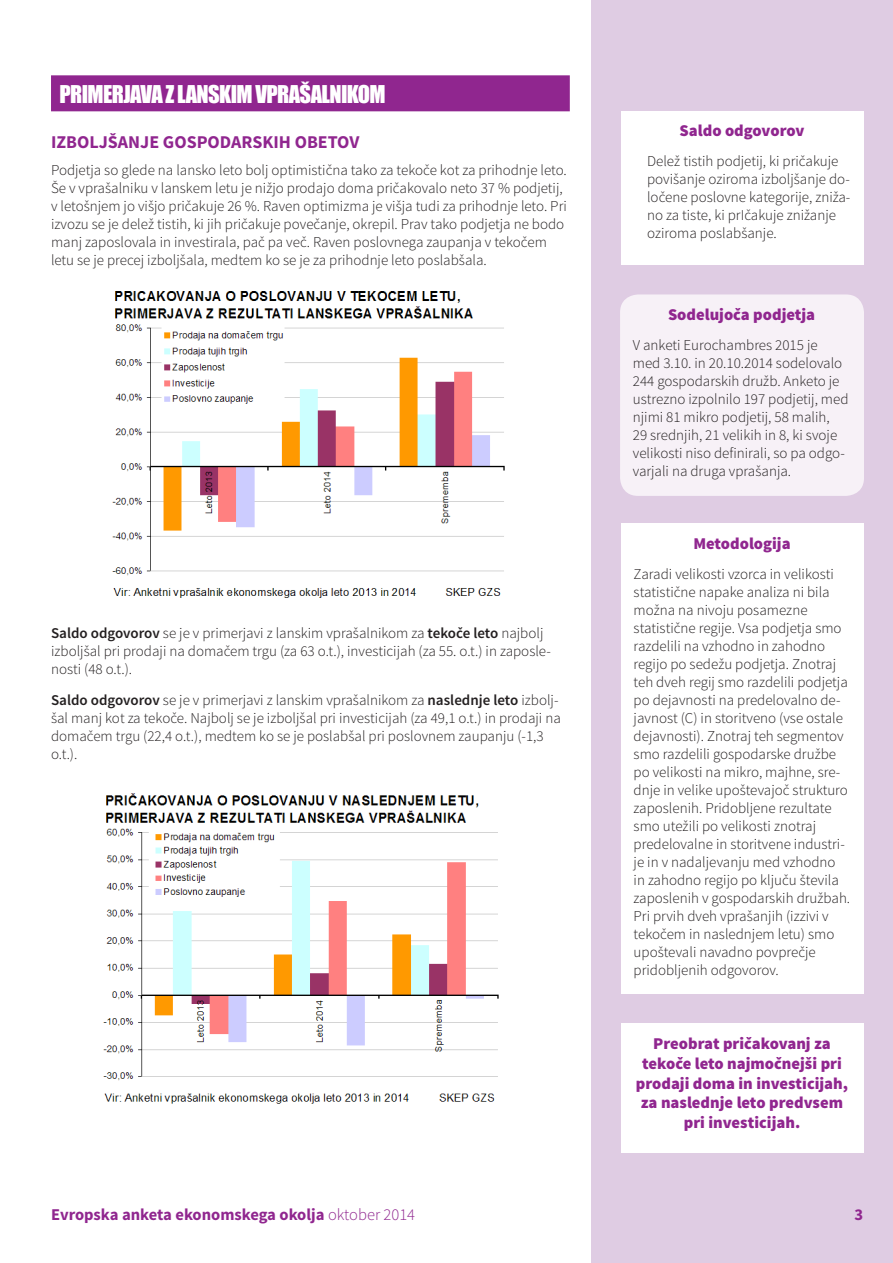
<style>
.page{position:relative;width:893px;height:1263px;background:#fff}
.page>*{position:absolute;margin:0;border:0;box-sizing:border-box;transform-origin:0 0}
.t1{font:22.5px "Impact";letter-spacing:-.025em;color:#fff}
.t2{font:700 18px "Source Sans Pro";color:#90268f}
.t3{font:900 16.5px/19.8px "Source Sans Pro";color:#90268f;text-align:center}
.t4{font:700 16.5px "Source Sans Pro";color:#90268f}
.t5{font:300 15px/18px "Source Sans Pro";color:#231f20}
.s1{font-weight:600}
.s2{font-weight:300}
</style>
<div class="page">
<div style="left:591px;top:0;width:302px;height:1263px;background:#dfcce3"></div>
<div style="left:51px;top:75px;width:519px;height:36px;background:#90268f"></div>
<img style="left:112px;top:291px;width:393px;height:307px">
<img style="left:103px;top:793px;width:396px;height:311px">
<div style="left:621px;top:111px;width:242px;height:154px;background:#fff"></div>
<div style="left:621px;top:1024px;width:242px;height:129px;background:#fff"></div>
<div style="left:621px;top:523px;width:242px;height:471px;background:#fff"></div>
<div style="left:620px;top:294px;width:244px;height:202px;background:#f7f1f7;border-radius:18px"></div>
<h1 class="t1" style="left:60px;top:77px;width:328px">PRIMERJAVA Z LANSKIM VPRAŠALNIKOM</h1>
<p class="t2" style="left:51px;top:131px;width:310px">IZBOLJŠANJE GOSPODARSKIH OBETOV</p>
<p class="t5" style="left:51px;top:161px;width:517px">Podjetja so glede na lansko leto bolj optimistična tako za tekoče kot za prihodnje leto.<br>Še v vprašalniku v lanskem letu je nižjo prodajo doma pričakovalo neto 37 % podjetij, v letošnjem jo višjo pričakuje 26 %. Raven optimizma je višja tudi za prihodnje leto. Pri izvozu se je delež tistih, ki jih pričakuje povečanje, okrepil. Prav tako podjetja ne bodo manj zaposlovala in investirala, pač pa več. Raven poslovnega zaupanja v tekočem letu se je precej izboljšala, medtem ko se je za prihodnje leto poslabšala.</p>
<p class="t5" style="left:51px;top:624px;width:501px"><span class="s1">Saldo odgovorov</span> se je v primerjavi z lanskim vprašalnikom za <span class="s1">tekoče leto</span> najbolj izboljšal pri prodaji na domačem trgu (za 63 o.t.), investicijah (za 55. o.t.) in zaposle&shy;nosti (48 o.t.).</p>
<p class="t5" style="left:51px;top:691px;width:511px"><span class="s1">Saldo odgovorov</span> se je v primerjavi z lanskim vprašalnikom za <span class="s1">naslednje leto</span> izbolj&shy;šal manj kot za tekoče. Najbolj se je izboljšal pri investicijah (za 49,1 o.t.) in prodaji na domačem trgu (22,4 o.t.), medtem ko se je poslabšal pri poslovnem zaupanju (-1,3 o.t.).</p>
<p class="t3" style="left:680px;top:122px;width:126px">Saldo odgovorov</p>
<p class="t5" style="left:647px;top:153px;width:205px">Delež tistih podjetij, ki pričakuje povišanje oziroma izboljšanje do&shy;ločene poslovne kategorije, zniža&shy;no za tiste, ki prIčakuje znižanje oziroma poslabšanje.</p>
<p class="t3" style="left:668px;top:305px;width:149px">Sodelujoča podjetja</p>
<p class="t5" style="left:633px;top:336px;width:217px">V anketi Eurochambres 2015 je med 3.10. in 20.10.2014 sodelovalo 244 gospodarskih družb. Anketo je ustrezno izpolnilo 197 podjetij, med njimi 81 mikro podjetij, 58 malih,<br>29 srednjih, 21 velikih in 8, ki svoje velikosti niso definirali, so pa odgo&shy;varjali na druga vprašanja.</p>
<p class="t3" style="left:693px;top:534px;width:99px">Metodologija</p>
<p class="t5" style="left:634px;top:565px;width:218px">Zaradi velikosti vzorca in velikosti statistične napake analiza ni bila možna na nivoju posamezne statistične regije. Vsa podjetja smo razdelili na vzhodno in zahodno regijo po sedežu podjetja. Znotraj teh dveh regij smo razdelili podjetja po dejavnosti na predelovalno de&shy;javnost (C) in storitveno (vse ostale dejavnosti). Znotraj teh segmentov smo razdelili gospodarske družbe po velikosti na mikro, majhne, sre&shy;dnje in velike upoštevajoč strukturo zaposlenih. Pridobljene rezultate smo utežili po velikosti znotraj predelovalne in storitvene industri&shy;je in v nadaljevanju med vzhodno in zahodno regijo po ključu števila zaposlenih v gospodarskih družbah.<br>Pri prvih dveh vprašanjih (izzivi v tekočem in naslednjem letu) smo upoštevali navadno povprečje pridobljenih odgovorov.</p>
<p class="t3" style="left:636px;top:1034px;width:214px">Preobrat pričakovanj za tekoče leto najmočnejši pri prodaji doma in investicijah, za naslednje leto predvsem pri investicijah.</p>
<p class="t4" style="left:51px;top:1204px;width:366px">Evropska anketa ekonomskega okolja <span class="s2">oktober 2014</span></p>
<p class="t4" style="left:854px;top:1204px;width:10px">3</p>
</div>
